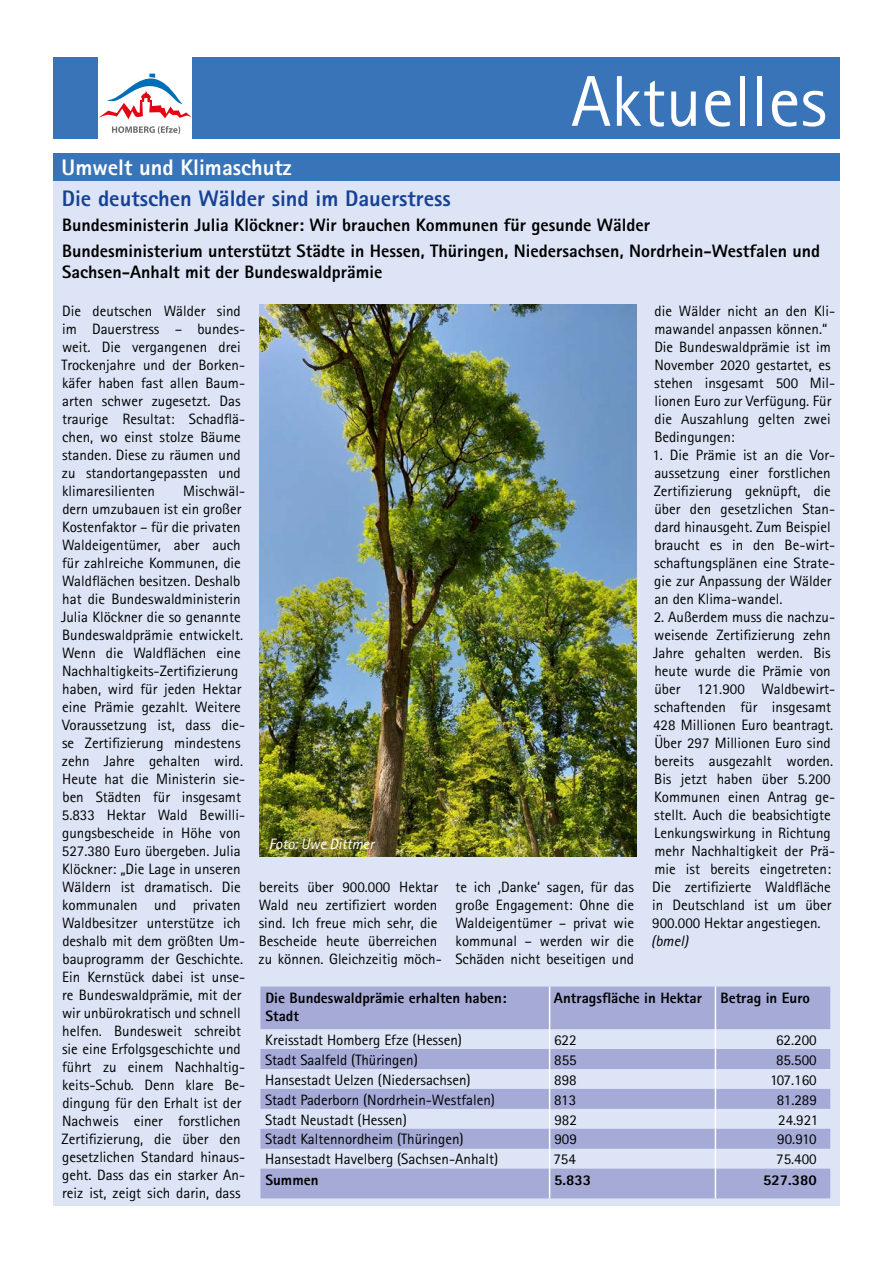
<style>
.page{position:relative;width:893px;height:1263px;background:#fff}
.page>*{position:absolute;margin:0;border:0;box-sizing:border-box;transform-origin:0 0}
.t1{font:72px "Rotis Sans Serif";color:#fff}
.t2{font:800 22.5px "Rotis Sans Serif";color:#164194}
.t3{font:800 22.5px "Rotis Sans Serif";color:#fff}
.t4{font:800 18px/25.2px "Rotis Sans Serif";color:#000}
.t5{font:15px/18px "Rotis Sans Serif";color:#000}
.t6{font:800 15px/18px "Rotis Sans Serif";color:#000}
.t7{font:italic 15px "Rotis Sans Serif";color:#fff}
.t8{font:italic 15px "Rotis Sans Serif";color:#000}
</style>
<div class="page">
<div style="left:53px;top:57px;width:787px;height:82px;background:#3974b9"></div>
<div style="left:53px;top:180px;width:787px;height:1025px;background:#dce4f5"></div>
<div style="left:53px;top:153px;width:787px;height:27px;background:#3974b9"></div>
<img style="left:260px;top:305px;width:377px;height:551px">
<svg style="left:260px;top:986px;width:570px;height:212px;fill:#a5aad6"></svg>
<hr style="left:549px;top:986px;width:1px;height:43px;background:#fff">
<hr style="left:715px;top:986px;width:1px;height:43px;background:#fff">
<svg style="left:549px;top:1029px;width:1px;height:169px"></svg>
<svg style="left:715px;top:1029px;width:1px;height:169px"></svg>
<div style="left:98px;top:57px;width:94px;height:94px;background:#fff"></div>
<svg style="left:112px;top:126px;width:68px;height:8px"></svg>
<svg style="left:98px;top:74px;width:94px;height:45px"></svg>
<h2 class="t3" style="left:62px;top:153px;width:231px">Umwelt und Klimaschutz</h2>
<h1 class="t1" style="left:571px;top:59px;width:257px">Aktuelles</h1>
<h2 class="t2" style="left:62px;top:184px;width:391px">Die deutschen Wälder sind im Dauerstress</h2>
<p class="t4" style="left:62px;top:212px;width:759px">Bundesministerin Julia Klöckner: Wir brauchen Kommunen für gesunde Wälder<br>Bundesministerium unterstützt Städte in Hessen, Thüringen, Niedersachsen, Nordrhein-Westfalen und</p>
<p class="t4" style="left:62px;top:259px;width:322px">Sachsen-Anhalt mit der Bundeswaldprämie</p>
<p class="t5" style="left:62px;top:302px;width:185px">Die deutschen Wälder sind im Dauerstress – bundes&shy;weit. Die vergangenen drei<br>Trockenjahre und der Borken&shy;käfer haben fast allen Baum&shy;arten schwer zugesetzt. Das traurige Resultat: Schadflä&shy;chen, wo einst stolze Bäume standen. Diese zu räumen und zu standortangepassten und klimaresilienten</p>
<p class="t5" style="left:654px;top:302px;width:182px">die Wälder nicht an den Kli&shy;mawandel anpassen können.“<br>Die Bundeswaldprämie ist im<br>November 2020 gestartet, es stehen insgesamt 500 Mil&shy;lionen Euro zur Verfügung. Für die Auszahlung gelten zwei<br>Bedingungen:</p>
<p class="t5" style="left:652px;top:446px;width:184px">1. Die Prämie ist an die Vor&shy;aussetzung einer forstlichen<br>Zertifizierung geknüpft, die über den gesetzlichen Stan&shy;dard hinausgeht. Zum Beispiel braucht es in den Be-wirt&shy;schaftungsplänen eine Strate&shy;gie zur Anpassung der Wälder an den Klima-wandel.</p>
<p class="t5" style="left:652px;top:608px;width:185px">2. Außerdem muss die nachzu&shy;weisende Zertifizierung zehn<br>Jahre gehalten werden. Bis heute wurde die Prämie von über 121.900 Waldbewirt&shy;schaftenden für insgesamt<br>428 Millionen Euro beantragt.<br>Über 297 Millionen Euro sind bereits ausgezahlt worden.<br>Bis jetzt haben über 5.200<br>Kommunen einen Antrag ge&shy;stellt. Auch die beabsichtigte<br>Lenkungswirkung in Richtung mehr Nachhaltigkeit der Prä&shy;mie ist bereits eingetreten:<br>Die zertifizierte Waldfläche in Deutschland ist um über<br>900.000 Hektar angestiegen.</p>
<p class="t8" style="left:651px;top:932px;width:38px">(bmel)</p>
<p class="t5" style="left:61px;top:482px;width:186px;text-indent:122px">Mischwäl&shy;dern umzubauen ist ein großer<br>Kostenfaktor – für die privaten<br>Waldeigentümer, aber auch für zahlreiche Kommunen, die<br>Waldflächen besitzen. Deshalb hat die Bundeswaldministerin<br>Julia Klöckner die so genannte<br>Bundeswaldprämie entwickelt.<br>Wenn die Waldflächen eine<br>Nachhaltigkeits-Zertifizierung haben, wird für jeden Hektar eine Prämie gezahlt. Weitere<br>Voraussetzung ist, dass die&shy;se Zertifizierung mindestens zehn Jahre gehalten wird.<br>Heute hat die Ministerin sie&shy;ben Städten für insgesamt<br>5.833 Hektar Wald Bewilli&shy;gungsbescheide in Höhe von<br>527.380 Euro übergeben. Julia<br>Klöckner: „Die Lage in unseren<br>Wäldern ist dramatisch. Die kommunalen und privaten<br>Waldbesitzer unterstütze ich deshalb mit dem größten Um&shy;bauprogramm der Geschichte.<br>Ein Kernstück dabei ist unse&shy;re Bundeswaldprämie, mit der wir unbürokratisch und schnell helfen. Bundesweit schreibt sie eine Erfolgsgeschichte und führt zu einem Nachhaltig&shy;keits-Schub. Denn klare Be&shy;dingung für den Erhalt ist der<br>Nachweis einer forstlichen<br>Zertifizierung, die über den gesetzlichen Standard hinaus&shy;geht. Dass das ein starker An&shy;reiz ist, zeigt sich darin, dass</p>
<p class="t7" style="left:269px;top:835px;width:107px">Foto: Uwe Dittmer</p>
<p class="t5" style="left:259px;top:878px;width:185px">bereits über 900.000 Hektar<br>Wald neu zertifiziert worden sind. Ich freue mich sehr, die<br>Bescheide heute überreichen zu können. Gleichzeitig möch-</p>
<p class="t5" style="left:455px;top:878px;width:180px;text-align:justify">te ich ‚Danke‘ sagen, für das große Engagement: Ohne die Waldeigentümer – privat wie kommunal – werden wir die Schäden nicht beseitigen und</p>
<p class="t6" style="left:265px;top:988px;width:243px">Die Bundeswaldprämie erhalten haben:<br>Stadt</p>
<p class="t6" style="left:554px;top:988px;width:258px">Antragsfläche in Hektar Betrag in Euro</p>
<p class="t5" style="left:265px;top:1030px;width:198px">Kreisstadt Homberg Efze (Hessen)</p>
<p class="t5" style="left:554px;top:1030px;width:24px">622</p>
<p class="t5" style="left:776px;top:1030px;width:42px">62.200</p>
<p class="t5" style="left:265px;top:1050px;width:154px">Stadt Saalfeld (Thüringen)</p>
<p class="t5" style="left:554px;top:1050px;width:24px">855</p>
<p class="t5" style="left:776px;top:1050px;width:42px">85.500</p>
<p class="t5" style="left:265px;top:1070px;width:207px">Hansestadt Uelzen (Niedersachsen)</p>
<p class="t5" style="left:554px;top:1070px;width:24px">898</p>
<p class="t5" style="left:770px;top:1070px;width:48px">107.160</p>
<p class="t5" style="left:265px;top:1090px;width:231px">Stadt Paderborn (Nordrhein-Westfalen)</p>
<p class="t5" style="left:554px;top:1090px;width:23px">813</p>
<p class="t5" style="left:777px;top:1090px;width:42px">81.289</p>
<p class="t5" style="left:265px;top:1110px;width:143px">Stadt Neustadt (Hessen)</p>
<p class="t5" style="left:554px;top:1110px;width:24px">982</p>
<p class="t5" style="left:778px;top:1110px;width:42px">24.921</p>
<p class="t5" style="left:265px;top:1130px;width:200px">Stadt Kaltennordheim (Thüringen)</p>
<p class="t5" style="left:554px;top:1130px;width:24px">909</p>
<p class="t5" style="left:777px;top:1130px;width:41px">90.910</p>
<p class="t5" style="left:265px;top:1150px;width:234px">Hansestadt Havelberg (Sachsen-Anhalt)</p>
<p class="t5" style="left:553px;top:1150px;width:24px">754</p>
<p class="t5" style="left:776px;top:1150px;width:42px">75.400</p>
<p class="t6" style="left:265px;top:1170px;width:55px">Summen</p>
<p class="t6" style="left:554px;top:1170px;width:38px">5.833</p>
<p class="t6" style="left:763px;top:1170px;width:55px">527.380</p>
</div>
